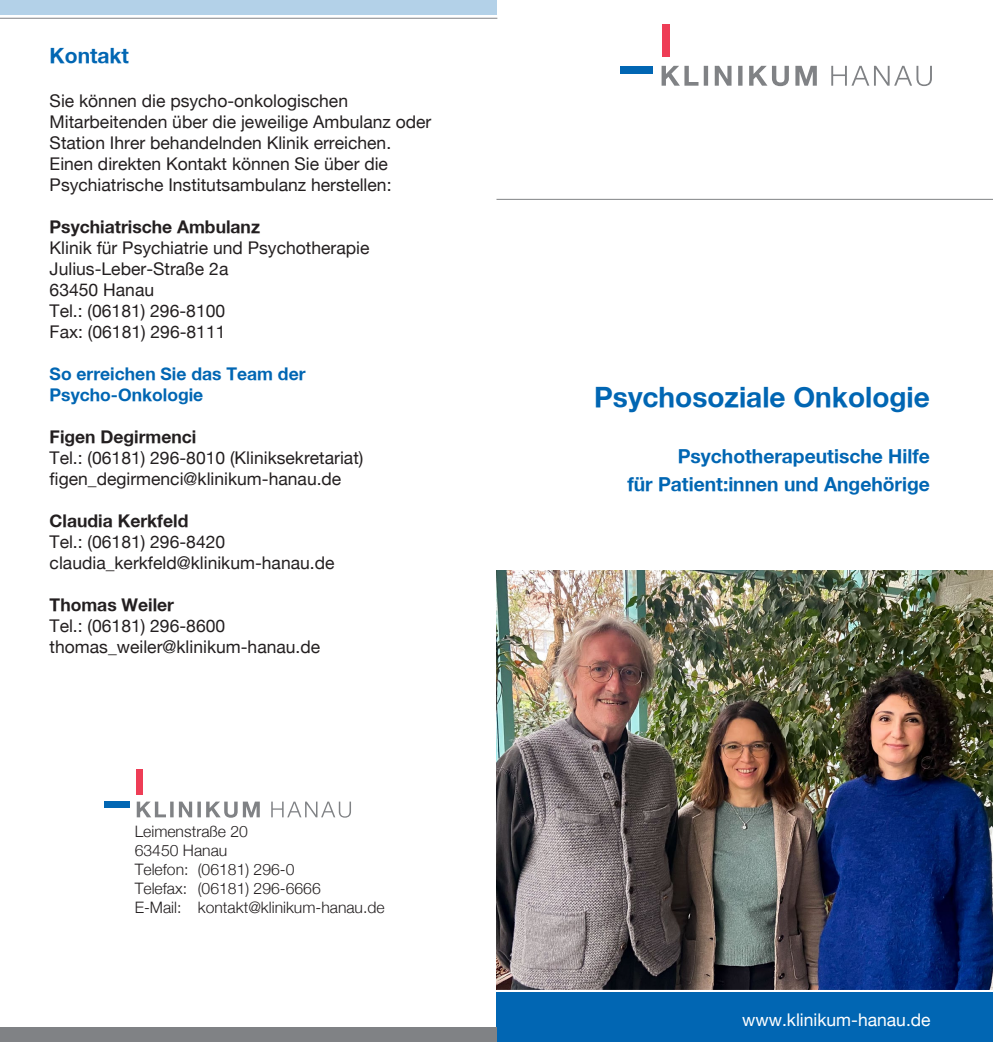
<style>
.page{position:relative;width:993px;height:1042px;background:#fff}
.page>*{position:absolute;margin:0;border:0;box-sizing:border-box;transform-origin:0 0}
.t1{font:700 28px "Helvetica Neue";color:#0166b3}
.t2{font:700 21px "Helvetica Neue";color:#0166b3}
.t3{font:700 19.25px "Helvetica Neue";color:#0166b3}
.t4{font:17.5px/21px "Helvetica Neue";color:#231f20}
.t5{font:700 17.5px/21px "Helvetica Neue";color:#0166b3}
.t6{font:17.5px "Helvetica Neue";color:#fff}
.t7{font:300 15.75px "Helvetica Neue";color:#231f20}
.s1{font-weight:700}
</style>
<div class="page">
<svg style="left:661px;top:66px;width:270px;height:20px"></svg>
<div style="left:661px;top:25px;width:8px;height:32px;background:#ee3d56"></div>
<div style="left:620px;top:66px;width:32px;height:8px;background:#0166b3"></div>
<hr style="left:496px;top:199px;width:496px;height:1px;background:#808285">
<img style="left:496px;top:570px;width:496px;height:420px">
<div style="left:496px;top:992px;width:496px;height:50px;background:#0166b3"></div>
<div style="left:0;top:0;width:496px;height:15px;background:#b3d1e8"></div>
<hr style="left:0;top:18px;width:497px;height:1px;background:#808285">
<div style="left:0;top:1028px;width:496px;height:14px;background:#808285"></div>
<svg style="left:137px;top:801px;width:214px;height:17px"></svg>
<div style="left:137px;top:769px;width:6px;height:25px;background:#ee3d56"></div>
<div style="left:104px;top:801px;width:26px;height:7px;background:#0166b3"></div>
<p class="t2" style="left:50px;top:42px;width:81px">Kontakt</p>
<p class="t4" style="left:50px;top:90px;width:383px">Sie können die psycho-onkologischen<br>Mitarbeitenden über die jeweilige Ambulanz oder<br>Station Ihrer behandelnden Klinik erreichen.</p>
<p class="t4" style="left:50px;top:153px;width:343px">Einen direkten Kontakt können Sie über die<br>Psychiatrische Institutsambulanz herstellen:</p>
<p class="t4" style="left:50px;top:216px;width:321px"><span class="s1">Psychiatrische Ambulanz<br></span>Klinik für Psychiatrie und Psychotherapie<br>Julius-Leber-Straße 2a<br>63450 Hanau<br>Tel.: (06181) 296-8100<br>Fax: (06181) 296-8111</p>
<p class="t5" style="left:50px;top:363px;width:257px">So erreichen Sie das Team der<br>Psycho-Onkologie</p>
<p class="t4" style="left:50px;top:426px;width:315px"><span class="s1">Figen Degirmenci<br></span>Tel.: (06181) 296-8010 (Kliniksekretariat)</p>
<p class="t4" style="left:50px;top:468px;width:293px">figen_degirmenci@klinikum-hanau.de</p>
<p class="t4" style="left:50px;top:510px;width:286px"><span class="s1">Claudia Kerkfeld<br></span>Tel.: (06181) 296-8420 claudia_kerkfeld@klinikum-hanau.de</p>
<p class="t4" style="left:50px;top:594px;width:272px"><span class="s1">Thomas Weiler<br></span>Tel.: (06181) 296-8600 thomas_weiler@klinikum-hanau.de</p>
<p class="t7" style="left:135px;top:821px;width:115px">Leimenstraße 20</p>
<p class="t7" style="left:135px;top:840px;width:94px">63450 Hanau</p>
<p class="t7" style="left:135px;top:859px;width:161px">Telefon: (06181) 296-0</p>
<p class="t7" style="left:135px;top:878px;width:187px">Telefax: (06181) 296-6666</p>
<p class="t7" style="left:135px;top:897px;width:251px">E-Mail: kontakt@klinikum-hanau.de</p>
<p class="t1" style="left:594px;top:379px;width:337px">Psychosoziale Onkologie</p>
<p class="t3" style="left:677px;top:444px;width:254px">Psychotherapeutische Hilfe</p>
<p class="t3" style="left:627px;top:472px;width:304px">für Patient:innen und Angehörige</p>
<p class="t6" style="left:742px;top:1009px;width:190px">www.klinikum-hanau.de</p>
</div>
